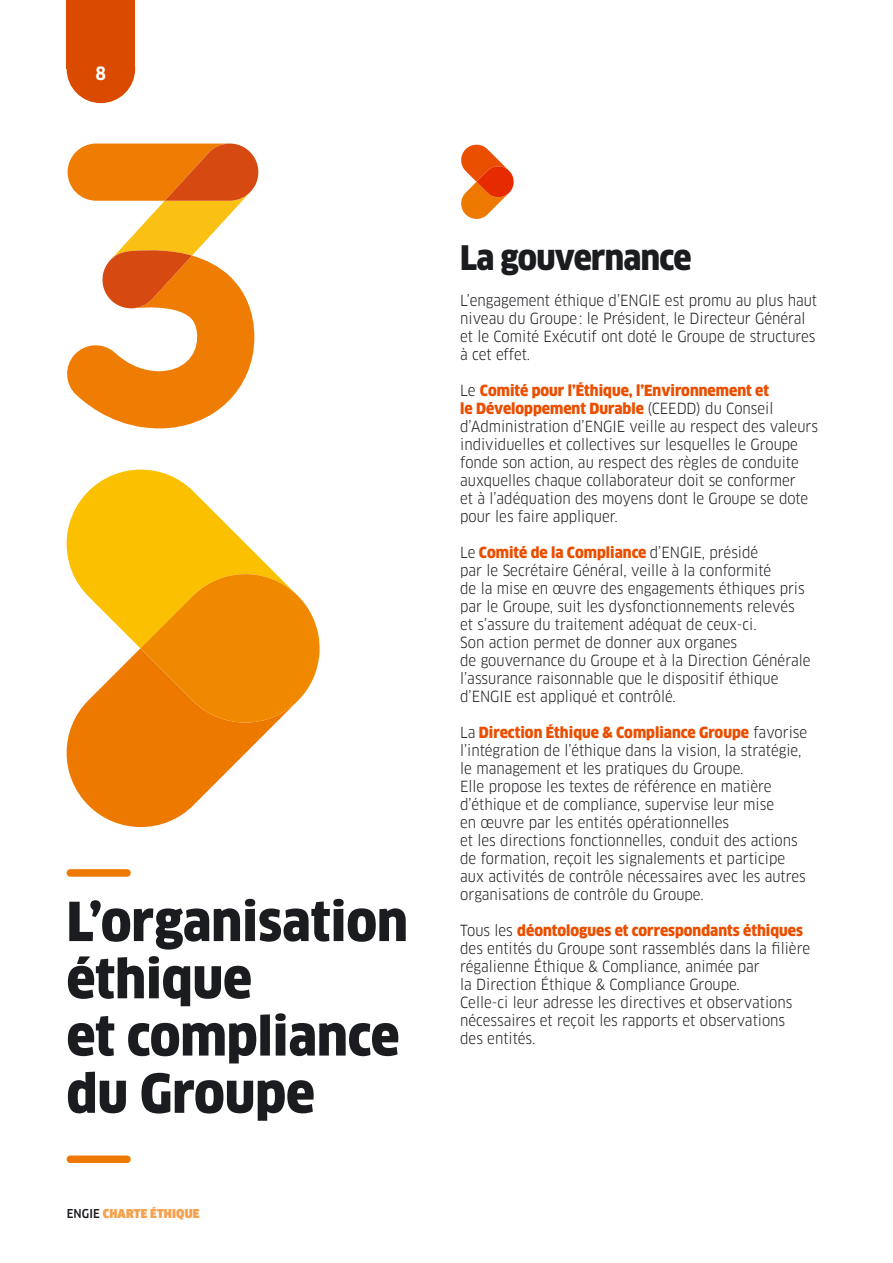
<style>
.page{position:relative;width:893px;height:1263px;background:#fff}
.page>*{position:absolute;margin:0;border:0;box-sizing:border-box;transform-origin:0 0}
.t1{font:900 condensed 52.5px/57.3px "Clan OT";color:#1b1c20}
.t2{font:900 condensed 33px "Clan OT";letter-spacing:-.02em;color:#1b1c20}
.t3{font:700 condensed 18px "Clan OT";color:#fff}
.t4{font:condensed 15px/18px "Clan OT";color:#1b1c20}
.t5{font:900 condensed 12px "Clan OT";letter-spacing:.01em;color:#f4a250}
.s1{font-weight:500;color:#1b1c20}
.s2{font-weight:900;color:#ea4f00}
</style>
<div class="page">
<div style="left:67px;top:0;width:68px;height:69px;background:#da4a00"></div>
<div style="left:67px;top:35px;width:68px;height:68px;background:#da4a00;border-radius:50%"></div>
<svg style="left:461px;top:145px;width:53px;height:74px"></svg>
<div style="left:67px;top:869px;width:64px;height:8px;background:#ee7900;border-radius:4px"></div>
<div style="left:67px;top:1155px;width:64px;height:8px;background:#ee7900;border-radius:4px"></div>
<svg style="left:66px;top:470px;width:210px;height:125px;fill:#fbc100"></svg>
<svg style="left:66px;top:595px;width:211px;height:232px;fill:#ee7900"></svg>
<svg style="left:140px;top:574px;width:180px;height:148px;background:#f29612"></svg>
<svg style="left:67px;top:143px;width:191px;height:285px"></svg>
<p class="t3" style="left:96px;top:63px;width:12px">8</p>
<h1 class="t1" style="left:67px;top:894px;width:343px">L’organisation éthique<br>et compliance du Groupe</h1>
<p class="t5" style="left:67px;top:1207px;width:134px"><span class="s1">ENGIE</span> CHARTE ÉTHIQUE</p>
<h2 class="t2" style="left:460px;top:239px;width:233px">La gouvernance</h2>
<p class="t4" style="left:460px;top:291px;width:358px">L’engagement éthique d’ENGIE est promu au plus haut niveau du Groupe : le Président, le Directeur Général et le Comité Exécutif ont doté le Groupe de structures à cet effet.</p>
<p class="t4" style="left:460px;top:381px;width:359px">Le <span class="s2">Comité pour l’Éthique, l’Environnement et<br>le Développement Durable</span> (CEEDD) du Conseil d’Administration d’ENGIE veille au respect des valeurs individuelles et collectives sur lesquelles le Groupe fonde son action, au respect des règles de conduite auxquelles chaque collaborateur doit se conformer<br>et à l’adéquation des moyens dont le Groupe se dote pour les faire appliquer.</p>
<p class="t4" style="left:460px;top:543px;width:352px">Le <span class="s2">Comité de la Compliance</span> d’ENGIE, présidé<br>par le Secrétaire Général, veille à la conformité<br>de la mise en œuvre des engagements éthiques pris par le Groupe, suit les dysfonctionnements relevés et s’assure du traitement adéquat de ceux-ci.<br>Son action permet de donner aux organes<br>de gouvernance du Groupe et à la Direction Générale l’assurance raisonnable que le dispositif éthique d’ENGIE est appliqué et contrôlé.</p>
<p class="t4" style="left:460px;top:723px;width:349px">La <span class="s2">Direction Éthique &amp; Compliance Groupe</span> favorise l’intégration de l’éthique dans la vision, la stratégie, le management et les pratiques du Groupe.<br>Elle propose les textes de référence en matière d’éthique et de compliance, supervise leur mise<br>en œuvre par les entités opérationnelles<br>et les directions fonctionnelles, conduit des actions de formation, reçoit les signalements et participe aux activités de contrôle nécessaires avec les autres organisations de contrôle du Groupe.</p>
<p class="t4" style="left:460px;top:921px;width:351px">Tous les <span class="s2">déontologues et correspondants éthiques </span>des entités du Groupe sont rassemblés dans la filière régalienne Éthique &amp; Compliance, animée par<br>la Direction Éthique &amp; Compliance Groupe.<br>Celle-ci leur adresse les directives et observations nécessaires et reçoit les rapports et observations des entités.</p>
</div>
